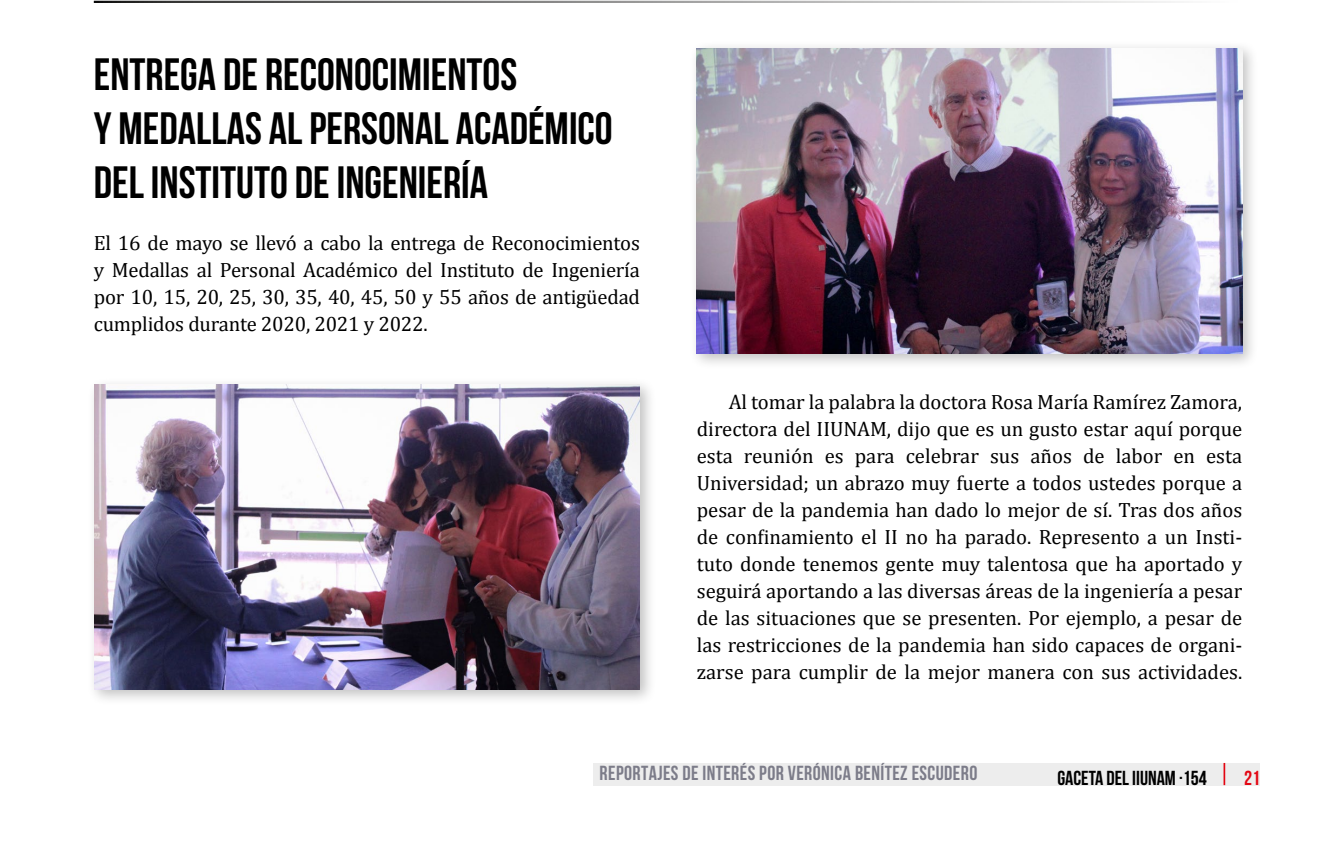
<style>
.page{position:relative;width:1338px;height:849px;background:#fff}
.page>*{position:absolute;margin:0;border:0;box-sizing:border-box;transform-origin:0 0}
.t1{font:700 45px/54px "Bebas Neue";color:#000}
.t2{font:20.7px/27px "Cambria";letter-spacing:-.01em;color:#000;text-align:justify}
.t3{font:700 20.25px "Bebas Neue";letter-spacing:.02em;color:#7c7c89}
.t4{font:700 20.25px "Bebas Neue";color:#000}
.t5{font:700 20.25px "Bebas Neue";color:#e30613}
</style>
<div class="page">
<div style="left:593px;top:763px;width:667px;height:21px;background:#ededed"></div>
<hr style="left:1223px;top:762px;width:2px;height:22px;background:#e30613">
<div style="left:688px;top:41px;width:571px;height:328px;background:#000;opacity:.25"></div>
<img style="left:696px;top:48px;width:546px;height:305px">
<div style="left:86px;top:376px;width:571px;height:329px;background:#000;opacity:.25"></div>
<img style="left:94px;top:384px;width:546px;height:305px">
<h1 class="t1" style="left:94px;top:47px;width:520px">ENTREGA DE RECONOCIMIENTOS<br>Y MEDALLAS AL PERSONAL ACADÉMICO<br>DEL INSTITUTO DE INGENIERÍA</h1>
<p class="t2" style="left:94px;top:229px;width:548px">El 16 de mayo se llevó a cabo la entrega de Reconocimientos y Medallas al Personal Académico del Instituto de Ingeniería por 10, 15, 20, 25, 30, 35, 40, 45, 50 y 55 años de antigüedad cumplidos durante 2020, 2021 y 2022.</p>
<p class="t2" style="left:696px;top:388px;width:547px;text-indent:32px">Al tomar la palabra la doctora Rosa María Ramírez Zamora, directora del IIUNAM, dijo que es un gusto estar aquí porque esta reunión es para celebrar sus años de labor en esta Universidad; un abrazo muy fuerte a todos ustedes porque a pesar de la pandemia han dado lo mejor de sí. Tras dos años de confinamiento el II no ha parado. Represento a un Insti&shy;tuto donde tenemos gente muy talentosa que ha aportado y seguirá aportando a las diversas áreas de la ingeniería a pesar de las situaciones que se presenten. Por ejemplo, a pesar de las restricciones de la pandemia han sido capaces de organi&shy;zarse para cumplir de la mejor manera con sus actividades.</p>
<p class="t3" style="left:599px;top:762px;width:379px">REPORTAJES DE INTERÉS POR VERÓNICA BENÍTEZ ESCUDERO</p>
<p class="t4" style="left:1057px;top:766px;width:151px">GACETA DEL IIUNAM ·154</p>
<p class="t5" style="left:1244px;top:766px;width:18px">21</p>
</div>
